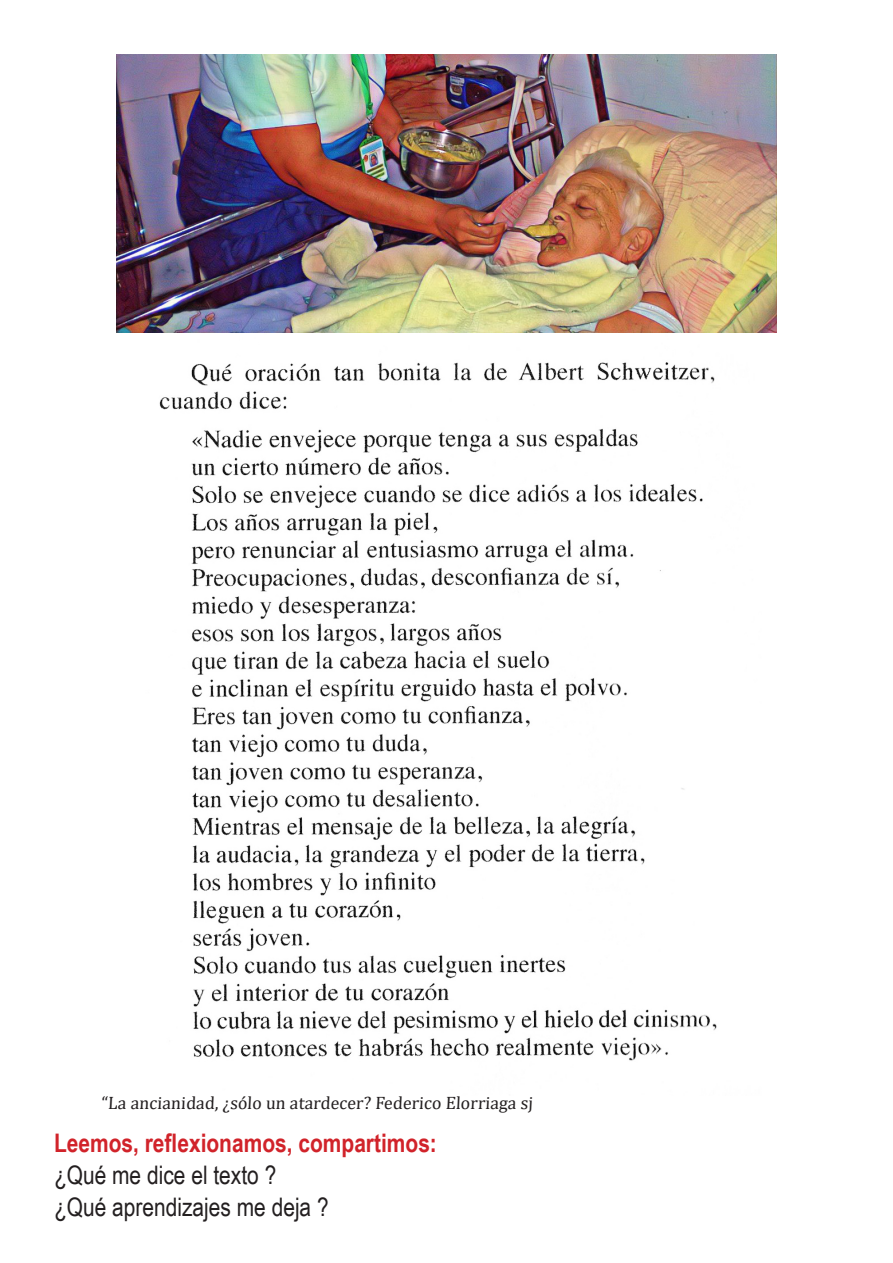
<style>
.page{position:relative;width:893px;height:1263px;background:#fff}
.page>*{position:absolute;margin:0;border:0;box-sizing:border-box;transform-origin:0 0}
.t1{font:25.5px "Arial Narrow";color:#231f20}
.t2{font:700 25.5px "Arial Narrow";color:#d1232a}
.t3{font:18px "Cambria";color:#231f20}
</style>
<div class="page">
<img style="left:159px;top:362px;width:558px;height:699px">
<img style="left:117px;top:54px;width:659px;height:279px">
<p class="t3" style="left:101px;top:1092px;width:438px">“Laancianidad,¿sóloun atardecer?FedericoElorriagasj</p>
<p class="t2" style="left:54px;top:1123px;width:384px">Leemos, reflexionamos, compartimos:</p>
<p class="t1" style="left:54px;top:1156px;width:224px">¿Qué me dice el texto ?</p>
<p class="t1" style="left:54px;top:1188px;width:276px">¿Qué aprendizajes me deja ?</p>
</div>
